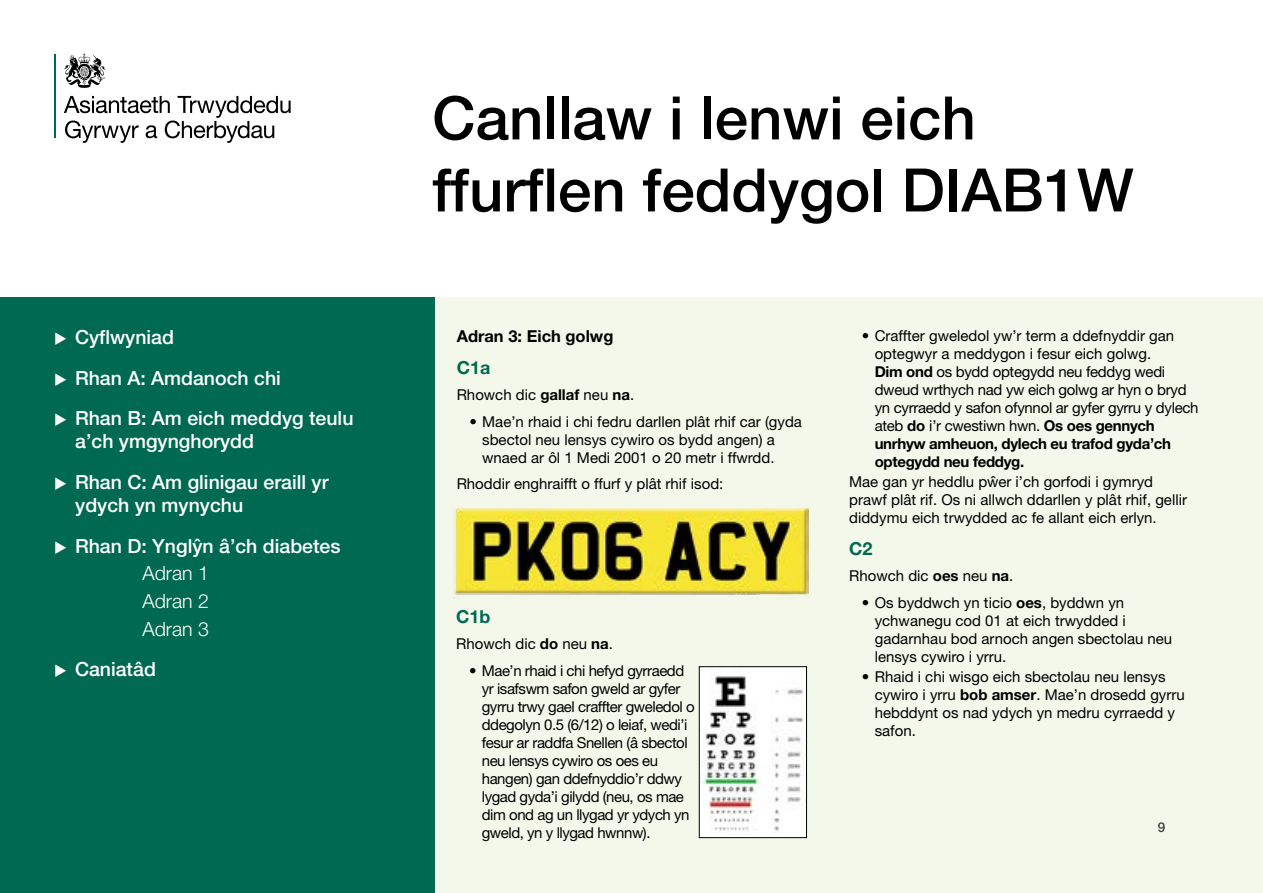
<style>
.page{position:relative;width:1263px;height:893px;background:#fff}
.page>*{position:absolute;margin:0;border:0;box-sizing:border-box;transform-origin:0 0}
.t1{font:500 60px/72px "Helvetica Neue";color:#000}
.t2{font:500 19.5px/27.6px "Helvetica Neue";color:#fff}
.t3{font:700 18px "Helvetica Neue";color:#006952}
.t4{font:700 16.5px "Helvetica Neue";color:#000}
.t5{font:15px/18px "Helvetica Neue";color:#000}
.t6{font:15px/18px "Helvetica Neue";letter-spacing:-.02em;color:#000}
.t7{font:15px/18px "Helvetica Neue";letter-spacing:-.03em;color:#000}
.t8{font:500 13.5px "Helvetica Neue";color:#414042}
.s1{font-weight:300}
.s2{font-weight:700}
.s3{font-weight:500}
</style>
<div class="page">
<div style="left:0;top:298px;width:1263px;height:595px;background:#006952"></div>
<div style="left:435px;top:298px;width:828px;height:595px;background:#f4f8eb"></div>
<hr style="left:54px;top:54px;width:2px;height:84px;background:#006852">
<svg style="left:64px;top:96px;width:227px;height:47px"></svg>
<svg style="left:64px;top:54px;width:42px;height:34px"></svg>
<img style="left:454px;top:507px;width:355px;height:88px">
<img style="left:701px;top:668px;width:104px;height:168px">
<div style="left:699px;top:666px;width:108px;height:172px;border:1px solid #000"></div>
<h2 class="t2" style="left:54px;top:323px;width:121px">◆ Cyflwyniad</h2>
<h2 class="t2" style="left:54px;top:364px;width:228px">◆ Rhan A: Amdanoch chi</h2>
<h2 class="t2" style="left:75px;top:406px;width:280px;line-height:23.4px;text-indent:-21px">◆ Rhan B: Am eich meddyg teulu a’ch ymgynghorydd</h2>
<h2 class="t2" style="left:75px;top:470px;width:255px;line-height:23.4px;text-indent:-21px">◆ Rhan C: Am glinigau eraill yr ydych yn mynychu</h2>
<h2 class="t2" style="left:142px;top:532px;width:200px;text-indent:-88px">◆ Rhan D: Ynglyˆ n â’ch diabetes<br><span class="s1">Adran 1<br>Adran 2<br>Adran 3</span></h2>
<h2 class="t2" style="left:54px;top:655px;width:103px">◆ Caniatâd</h2>
<h1 class="t1" style="left:432px;top:81px;width:703px">Canllaw i lenwi eich ffurflen feddygol DIAB1W</h1>
<p class="t4" style="left:457px;top:325px;width:158px">Adran 3: Eich golwg</p>
<p class="t3" style="left:457px;top:356px;width:35px">C1a</p>
<p class="t5" style="left:457px;top:386px;width:179px">Rhowch dic <span class="s2">gallaf</span> neu <span class="s2">na</span>.</p>
<p class="t5" style="left:482px;top:412px;width:321px;text-indent:-13px">• Mae’n rhaid i chi fedru darllen plât rhif car (gyda sbectol neu lensys cywiro os bydd angen) a wnaed ar ôl 1 Medi 2001 o 20 metr i ffwrdd.</p>
<p class="t5" style="left:457px;top:475px;width:268px">Rhoddir enghraifft o ffurf y plât rhif isod:</p>
<p class="t3" style="left:456px;top:605px;width:36px">C1b</p>
<p class="t5" style="left:456px;top:634px;width:158px">Rhowch dic <span class="s2">do</span> neu <span class="s2">na</span>.</p>
<p class="t7" style="left:482px;top:661px;width:214px;text-indent:-13px">• Mae’n rhaid i chi hefyd gyrraedd yr isafswm safon gweld ar gyfer gyrru trwy gael craffter gweledol o ddegolyn 0.5 (6/12) o leiaf, wedi’i fesur ar raddfa Snellen (â sbectol neu lensys cywiro os oes eu hangen) gan ddefnyddio’r ddwy lygad gyda’i gilydd (neu, os mae dim ond ag un llygad yr ydych yn gweld, yn y llygad hwnnw).</p>
<p class="t6" style="left:875px;top:326px;width:325px;text-indent:-13px">• Craffter gweledol yw’r term a ddefnyddir gan optegwyr a meddygon i fesur eich golwg.<br><span class="s2">Dim ond</span> os bydd optegydd neu feddyg wedi dweud wrthych nad yw eich golwg ar hyn o bryd yn cyrraedd y safon ofynnol ar gyfer gyrru y dylech ateb <span class="s2">do</span> i’r cwestiwn hwn. <span class="s2">Os oes gennych unrhyw amheuon, dylech eu trafod gyda’ch optegydd neu feddyg.</span></p>
<p class="t5" style="left:849px;top:472px;width:339px">Mae gan yr heddlu pw<span class="s3">ˆ</span> er i’ch gorfodi i gymryd prawf plât rif. Os ni allwch ddarllen y plât rhif, gellir diddymu eich trwydded ac fe allant eich erlyn.</p>
<p class="t3" style="left:849px;top:537px;width:25px">C2</p>
<p class="t5" style="left:849px;top:567px;width:166px">Rhowch dic <span class="s2">oes</span> neu <span class="s2">na</span>.</p>
<p class="t5" style="left:875px;top:593px;width:299px;text-indent:-13px">• Os byddwch yn ticio <span class="s2">oes</span>, byddwn yn ychwanegu cod 01 at eich trwydded i gadarnhau bod arnoch angen sbectolau neu lensys cywiro i yrru.</p>
<p class="t5" style="left:875px;top:667px;width:312px;text-indent:-13px">• Rhaid i chi wisgo eich sbectolau neu lensys cywiro i yrru <span class="s2">bob amser</span>. Mae’n drosedd gyrru hebddynt os nad ydych yn medru cyrraedd y safon.</p>
<p class="t8" style="left:1158px;top:819px;width:9px">9</p>
</div>
